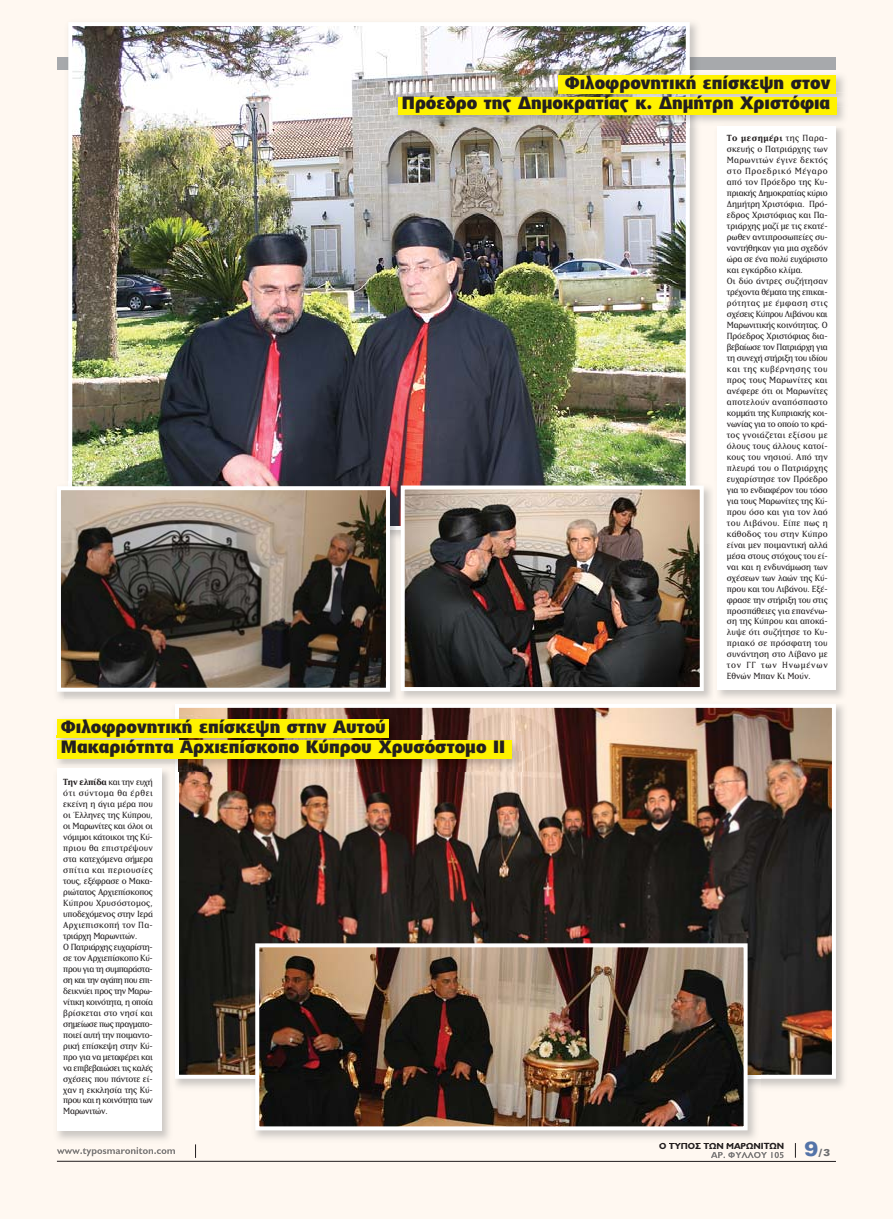
<style>
.page{position:relative;width:893px;height:1219px;background:#fff8f1}
.page>*{position:absolute;margin:0;border:0;box-sizing:border-box;transform-origin:0 0}
.t1{font:900 18px/20px "Politis Gauss 08";color:#231f20;text-align:right;scale:.95 1}
.t2{font:10.5px/11px "Matrix Book Roman";letter-spacing:-.01em;color:#231f20}
.t3{font:700 10.5px "Matrix";letter-spacing:.04em;color:#231f20}
.t4{font:10px "Mg Universe Extra";color:#6d6e70}
.t5{font:700 9px "CF Jeckyl";color:#231f20}
.s1{font-family:"Matrix Book Roman";font-weight:400}
.s2{font-family:"Matrix";font-weight:700}
.s3{font-size:20.6px;color:#5473a8}
</style>
<div class="page">
<div style="left:57px;top:57px;width:779px;height:12px;background:#a7a9ac"></div>
<svg style="left:57px;top:1148px;width:81px;height:8px"></svg>
<svg style="left:154px;top:1149px;width:21px;height:5px"></svg>
<svg style="left:195px;top:1144px;width:1px;height:14px"></svg>
<hr style="left:57px;top:1161px;width:779px;height:1px;background:#231f20">
<svg style="left:711px;top:1152px;width:73px;height:6px"></svg>
<svg style="left:795px;top:1143px;width:1px;height:15px"></svg>
<img style="left:73px;top:27px;width:612px;height:455px">
<div style="left:68px;top:22px;width:622px;height:508px;border:4px solid #fff"></div>
<img style="left:64px;top:482px;width:332px;height:61px">
<img style="left:62px;top:491px;width:323px;height:196px">
<div style="left:57px;top:486px;width:333px;height:206px;border:4px solid #fff"></div>
<img style="left:396px;top:481px;width:294px;height:45px">
<svg style="left:396px;top:526px;width:5px;height:15px"></svg>
<img style="left:406px;top:491px;width:293px;height:195px">
<div style="left:401px;top:486px;width:303px;height:205px;border:4px solid #fff"></div>
<img style="left:554px;top:71px;width:290px;height:22px">
<div style="left:558px;top:75px;width:278px;height:19px;background:#fff200"></div>
<img style="left:554px;top:107px;width:290px;height:21px">
<img style="left:394px;top:93px;width:160px;height:35px">
<img style="left:703px;top:93px;width:142px;height:14px">
<svg style="left:686px;top:94px;width:17px;height:3px"></svg>
<img style="left:554px;top:93px;width:132px;height:4px">
<img style="left:558px;top:93px;width:278px;height:1px">
<div style="left:398px;top:97px;width:438px;height:17px;background:#fff200"></div>
<img style="left:713px;top:122px;width:131px;height:576px">
<div style="left:718px;top:126px;width:118px;height:564px;background:#fff"></div>
<img style="left:180px;top:709px;width:651px;height:365px">
<div style="left:175px;top:704px;width:661px;height:375px;border:4px solid #fff"></div>
<img style="left:56px;top:735px;width:114px;height:37px">
<img style="left:170px;top:715px;width:231px;height:21px">
<div style="left:57px;top:719px;width:331px;height:19px;background:#fff200"></div>
<img style="left:170px;top:751px;width:354px;height:21px">
<img style="left:179px;top:736px;width:345px;height:15px">
<img style="left:56px;top:736px;width:114px;height:15px">
<svg style="left:170px;top:738px;width:9px;height:2px"></svg>
<img style="left:57px;top:736px;width:331px;height:2px">
<div style="left:57px;top:740px;width:454px;height:19px;background:#fff200"></div>
<svg style="left:170px;top:764px;width:5px;height:8px"></svg>
<div style="left:57px;top:769px;width:105px;height:362px;background:#fff"></div>
<img style="left:251px;top:939px;width:509px;height:204px">
<img style="left:660px;top:1143px;width:100px;height:1px">
<img style="left:260px;top:948px;width:483px;height:177px">
<div style="left:255px;top:943px;width:493px;height:187px;border:4px solid #fff"></div>
<h1 class="t1" style="left:402px;top:75px;width:452px">Φιλοφρονητική επίσκεψη στον<br>Πρόεδρο της Δημοκρατίας κ. Δημήτρη Χριστόφια</h1>
<p class="t3" style="left:727px;top:134px;width:102px">Το μεσημέρι <span class="s1">της Παρα-</span></p>
<p class="t2" style="left:727px;top:144px;width:102px">σκευής ο Πατριάρχης των<br>Μαρωνιτών έγινε δεκτός στο Προεδρικό Μέγαρο από τον Πρόεδρο της Κυ&shy;πριακής Δημοκρατίας κύριο<br>Δημήτρη Χριστόφια. Πρό&shy;εδρος Χριστόφιας και Πα&shy;τριάρχης μαζί με τις εκατέ&shy;ρωθεν αντιπροσωπείες συ&shy;ναντήθηκαν για μια σχεδόν ώρα σε ένα πολύ ευχάριστο και εγκάρδιο κλίμα.<br>Οι δύο άντρες συζήτησαν τρέχοντα θέματα της επικαι&shy;ρότητας με έμφαση στις σχέσεις Κύπρου Λιβάνου και<br>Μαρωνιτικής κοινότητας. Ο<br>Πρόεδρος Χριστόφιας δια&shy;βεβαίωσε τον Πατριάρχη για τη συνεχή στήριξη του ιδίου και της κυβέρνησης του προς τους Μαρωνίτες και ανέφερε ότι οι Μαρωνίτες αποτελούν αναπόσπαστο κομμάτι της Κυπριακής κοι&shy;νωνίας για το οποίο το κρά&shy;τος γνοιάζεται εξίσου με όλους τους άλλους κατοί&shy;κους του νησιού. Από την πλευρά του ο Πατριάρχης ευχαρίστησε τον Πρόεδρο για το ενδιαφέρον του τόσο για τους Μαρωνίτες της Κύ&shy;πρου όσο και για τον λαό του Λιβάνου. Είπε πως η κάθοδος του στην Κύπρο είναι μεν ποιμαντική αλλά μέσα στους στόχους του εί&shy;ναι και η ενδυνάμωση των σχέσεων των λαών της Κύ&shy;πρου και του Λιβάνου. Εξέ&shy;φρασε την στήριξη του στις προσπάθειες για επανένω&shy;ση της Κύπρου και αποκά&shy;λυψε ότι συζήτησε το Κυ&shy;πριακό σε πρόσφατη του συνάντηση στο Λίβανο με τον ΓΓ των Ηνωμένων<br>Εθνών Μπαν Κι Μούν.</p>
<h1 class="t1" style="left:61px;top:719px;width:469px;text-align:left">Φιλοφρονητική επίσκεψη στην Αυτού<br>Μακαριότητα Αρχιεπίσκοπο Κύπρου Χρυσόστομο ΙΙ</h1>
<p class="t2" style="left:63px;top:777px;width:91px"><span class="s2">Την ελπίδα</span> και την ευχή ότι σύντομα θα έρθει εκείνη η άγια μέρα που οι Έλληνες της Κύπρου, οι Μαρωνίτες και όλοι οι νόμιμοι κάτοικοι της Κύ&shy;πριου θα επιστρέψουν στα κατεχόμενα σήμερα σπίτια και περιουσίες τους, εξέφρασε ο Μακα&shy;ριώτατος Αρχιεπίσκοπος<br>Κύπρου Χρυσόστομος, υποδεχόμενος στην Ιερά<br>Αρχιεπισκοπή τον Πα&shy;τριάρχη Μαρωνιτών.<br>Ο Πατριάρχης ευχαρίστη&shy;σε τον Αρχιεπίσκοπο Κύ&shy;πρου για τη συμπαράστα&shy;ση και την αγάπη που επι&shy;δεικνύει προς την Μαρω&shy;νίτικη κοινότητα, η οποία βρίσκεται στο νησί και σημείωσε πως πραγματο&shy;ποιεί αυτή την ποιμαντο&shy;ρική επίσκεψη στην Κύ&shy;προ για να μεταφέρει και να επιβεβαιώσει τις καλές σχέσεις που πάντοτε εί&shy;χαν η εκκλησία της Κύ&shy;πρου και η κοινότητα των<br>Μαρωνιτών.</p>
<p class="t5" style="left:659px;top:1143px;width:126px">Ο ΤΥΠΟΣ ΤΩΝ ΜΑΡΩΝΙΤΩΝ</p>
<p class="t4" style="left:805px;top:1147px;width:27px"><span class="s3">9</span>/3</p>
</div>
